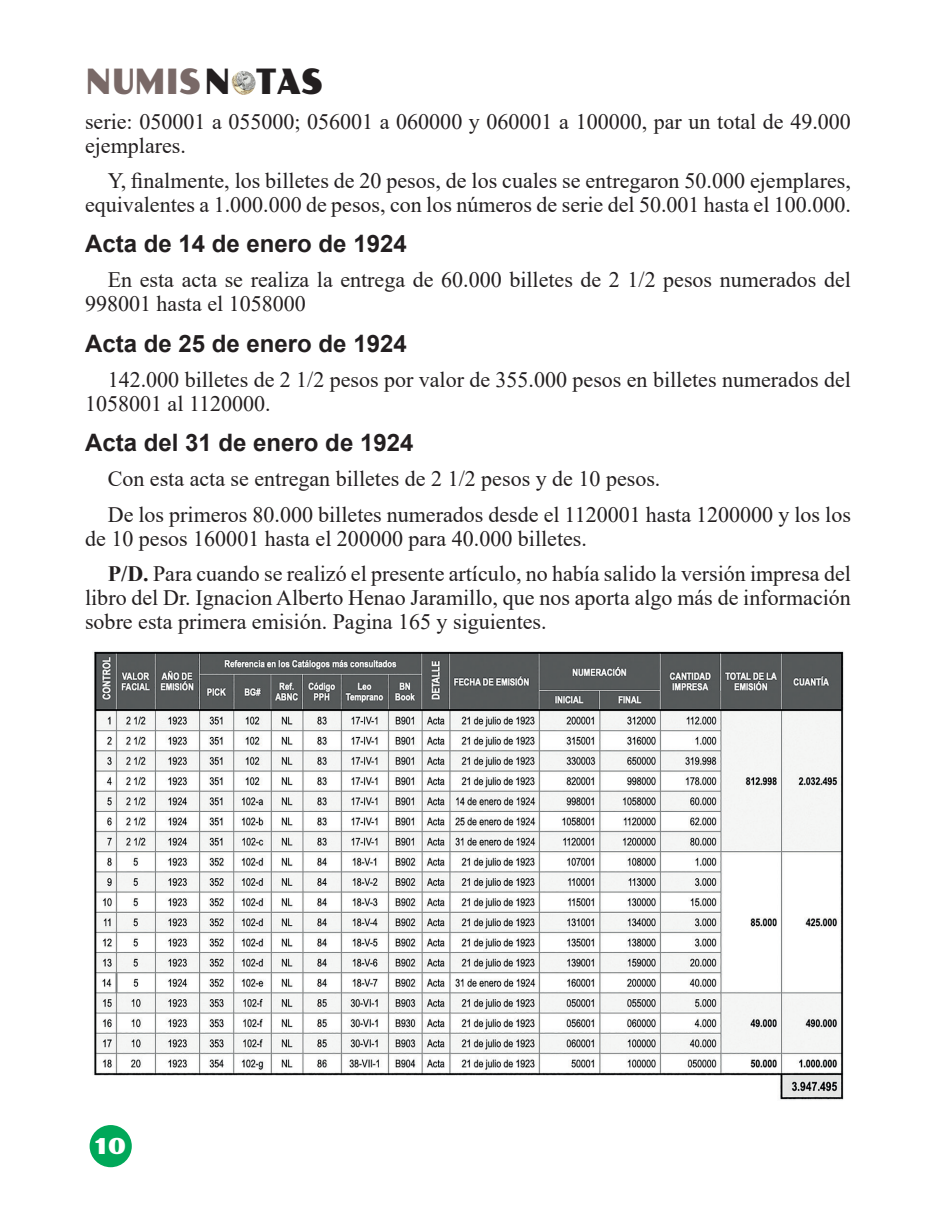
<style>
.page{position:relative;width:936px;height:1219px;background:#fff}
.page>*{position:absolute;margin:0;border:0;box-sizing:border-box;transform-origin:0 0}
.t1{font:35px "Poller One";color:#796967;scale:.8 1}
.SUBTITULO3{font:700 24px "Arial";color:#231f20}
.parrafo_general{font:22px/24px "Times New Roman";color:#231f20}
.t2{font:22px "Poller One";color:#fff}
.s1{color:#231f20}
.s2{font-weight:700}
</style>
<div class="page">
<div style="left:88px;top:1123px;width:46px;height:46px;background:#00a859;border-radius:50%"></div>
<div style="left:86px;top:1121px;width:50px;height:50px;border:4px solid #fff;border-radius:50%"></div>
<img style="left:231px;top:71px;width:24px;height:24px;border-radius:12px">
<img style="left:93px;top:651px;width:751px;height:449px">
<h1 class="t1" style="left:86px;top:61px;width:298px">NUMIS<span class="s1">N TAS</span></h1>
<p class="parrafo_general" style="left:85px;top:109px;width:767px">serie: 050001 a 055000; 056001 a 060000 y 060001 a 100000, par un total de 49.000 ejemplares.</p>
<p class="parrafo_general" style="left:85px;top:168px;width:767px;text-align:right">Y, finalmente, los billetes de 20 pesos, de los cuales se entregaron 50.000 ejemplares, equivalentes a 1.000.000 de pesos, con los números de serie del 50.001 hasta el 100.000.</p>
<p class="SUBTITULO3" style="left:85px;top:227px;width:323px">Acta de 14 de enero de 1924</p>
<p class="parrafo_general" style="left:85px;top:267px;width:767px;text-indent:23px">En esta acta se realiza la entrega de 60.000 billetes de 2 1/2 pesos numerados del<br>998001 hasta el 1058000</p>
<p class="SUBTITULO3" style="left:85px;top:326px;width:323px">Acta de 25 de enero de 1924</p>
<p class="parrafo_general" style="left:85px;top:367px;width:767px;text-indent:23px">142.000 billetes de 2 1/2 pesos por valor de 355.000 pesos en billetes numerados del<br>1058001 al 1120000.</p>
<p class="SUBTITULO3" style="left:85px;top:426px;width:330px">Acta del 31 de enero de 1924</p>
<p class="parrafo_general" style="left:108px;top:466px;width:554px">Con esta acta se entregan billetes de 2 1/2 pesos y de 10 pesos.</p>
<p class="parrafo_general" style="left:85px;top:502px;width:767px;text-indent:23px">De los primeros 80.000 billetes numerados desde el 1120001 hasta 1200000 y los los de 10 pesos 160001 hasta el 200000 para 40.000 billetes.</p>
<p class="parrafo_general" style="left:85px;top:561px;width:767px;text-align:justify;text-indent:23px"><span class="s2">P/D.</span> Para cuando se realizó el presente artículo, no había salido la versión impresa del libro del Dr. Ignacion Alberto Henao Jaramillo, que nos aporta algo más de información sobre esta primera emisión. Pagina 165 y siguientes.</p>
<p class="t2" style="left:95px;top:1133px;width:34px">10</p>
</div>
